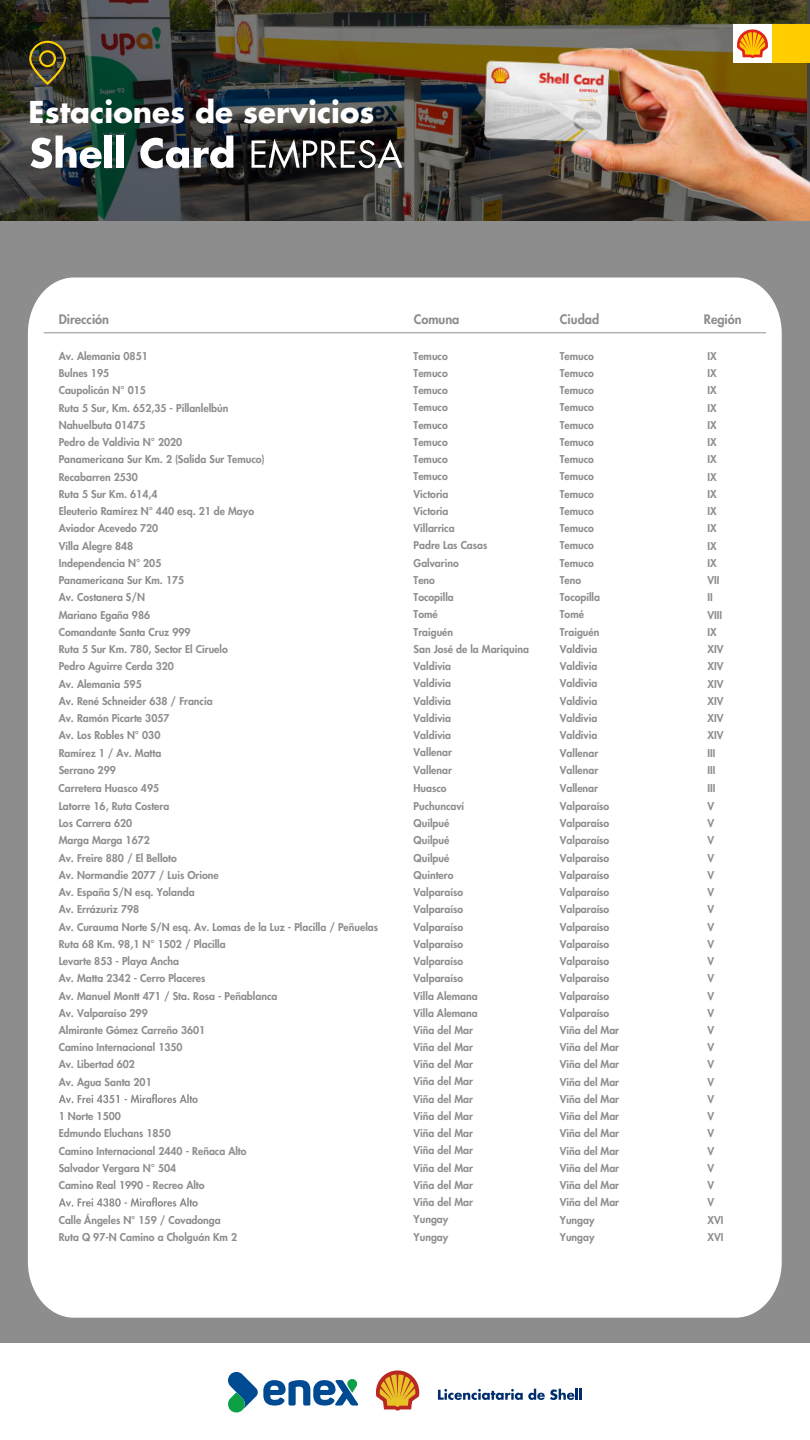
<style>
.page{position:relative;width:810px;height:1440px;background:#8d8d8d}
.page>*{position:absolute;margin:0;border:0;box-sizing:border-box;transform-origin:0 0}
.t1{font:700 29.33px "Futura Std";color:#fff}
.t2{font:800 12.75px "Futura Std";color:#8d8d8d}
.t3{font:800 10.5px/17.2px "Futura Std";color:#8d8d8d}
</style>
<div class="page">
<img style="left:0;top:0;width:810px;height:220px">
<img style="left:481px;top:45px;width:329px;height:175px">
<svg style="left:29px;top:41px;width:37px;height:44px;background:#5e5424"></svg>
<svg style="left:30px;top:135px;width:72px;height:33px;background:#8e999c"></svg>
<div style="left:105px;top:135px;width:7px;height:33px;background:#fff"></div>
<div style="left:117px;top:135px;width:7px;height:33px;background:#fff"></div>
<svg style="left:140px;top:135px;width:93px;height:33px;background:#838487"></svg>
<svg style="left:252px;top:139px;width:150px;height:30px;background:#5e5d5c"></svg>
<div style="left:733px;top:24px;width:39px;height:39px;background:#fff"></div>
<div style="left:772px;top:24px;width:38px;height:39px;background:#ffcd00"></div>
<svg style="left:737px;top:29px;width:31px;height:29px"></svg>
<div style="left:28px;top:277px;width:754px;height:1041px;background:#fff"></div>
<hr style="left:44px;top:332px;width:722px;height:1px;background:#8d8d8d">
<svg style="left:59px;top:1094px;width:139px;height:9px"></svg>
<svg style="left:59px;top:1197px;width:139px;height:10px"></svg>
<div style="left:0;top:1343px;width:810px;height:97px;background:#fff"></div>
<svg style="left:376px;top:1370px;width:43px;height:41px"></svg>
<svg style="left:438px;top:1389px;width:144px;height:11px"></svg>
<svg style="left:228px;top:1372px;width:131px;height:41px"></svg>
<h1 class="t1" style="left:29px;top:92px;width:347px">Estaciones de servicios</h1>
<p class="t2" style="left:59px;top:311px;width:52px">Dirección</p>
<p class="t2" style="left:414px;top:311px;width:47px">Comuna</p>
<p class="t2" style="left:560px;top:311px;width:41px">Ciudad</p>
<p class="t2" style="left:704px;top:311px;width:39px">Región</p>
<p class="t3" style="left:59px;top:347px;width:207px">Av. Alemania 0851<br>Bulnes 195<br>Caupolicán N° 015<br>Ruta 5 Sur, Km. 652,35 - Pillanlelbún<br>Nahuelbuta 01475<br>Pedro de Valdivia N° 2020<br>Panamericana Sur Km. 2 (Salida Sur Temuco)<br>Recabarren 2530<br>Ruta 5 Sur Km. 614,4<br>Eleuterio Ramírez N° 440 esq. 21 de Mayo<br>Aviador Acevedo 720<br>Villa Alegre 848<br>Independencia N° 205<br>Panamericana Sur Km. 175<br>Av. Costanera S/N<br>Mariano Egaña 986<br>Comandante Santa Cruz 999<br>Ruta 5 Sur Km. 780, Sector El Ciruelo<br>Pedro Aguirre Cerda 320<br>Av. Alemania 595<br>Av. René Schneider 638 / Francia<br>Av. Ramón Picarte 3057<br>Av. Los Robles N° 030<br>Ramírez 1 / Av. Matta<br>Serrano 299</p>
<p class="t3" style="left:59px;top:797px;width:321px">Latorre 16, Ruta Costera<br>Los Carrera 620<br>Marga Marga 1672<br>Av. Freire 880 / El Belloto<br>Av. Normandie 2077 / Luis Orione<br>Av. España S/N esq. Yolanda<br>Av. Errázuriz 798<br>Av. Curauma Norte S/N esq. Av. Lomas de la Luz - Placilla / Peñuelas<br>Ruta 68 Km. 98,1 N° 1502 / Placilla<br>Levarte 853 - Playa Ancha<br>Av. Matta 2342 - Cerro Placeres<br>Av. Manuel Montt 471 / Sta. Rosa - Peñablanca<br>Av. Valparaíso 299<br>Almirante Gómez Carreño 3601<br>Camino Internacional 1350<br>Av. Libertad 602<br>Av. Agua Santa 201</p>
<p class="t3" style="left:59px;top:1108px;width:189px">1 Norte 1500<br>Edmundo Eluchans 1850<br>Camino Internacional 2440 - Reñaca Alto<br>Salvador Vergara N° 504<br>Camino Real 1990 - Recreo Alto</p>
<p class="t3" style="left:59px;top:1211px;width:180px">Calle Ángeles N° 159 / Covadonga<br>Ruta Q 97-N Camino a Cholguán Km 2</p>
<p class="t3" style="left:414px;top:347px;width:117px">Temuco<br>Temuco<br>Temuco<br>Temuco<br>Temuco<br>Temuco<br>Temuco<br>Temuco<br>Victoria<br>Victoria<br>Villarrica<br>Padre Las Casas<br>Galvarino<br>Teno<br>Tocopilla<br>Tomé<br>Traiguén<br>San José de la Mariquina<br>Valdivia<br>Valdivia<br>Valdivia<br>Valdivia<br>Valdivia<br>Vallenar<br>Vallenar</p>
<p class="t3" style="left:414px;top:797px;width:66px">Puchuncaví<br>Quilpué<br>Quilpué<br>Quilpué<br>Quintero<br>Valparaíso<br>Valparaíso<br>Valparaíso<br>Valparaíso<br>Valparaíso<br>Valparaíso<br>Villa Alemana<br>Villa Alemana<br>Viña del Mar<br>Viña del Mar<br>Viña del Mar<br>Viña del Mar<br>Viña del Mar<br>Viña del Mar<br>Viña del Mar<br>Viña del Mar<br>Viña del Mar<br>Viña del Mar<br>Viña del Mar<br>Yungay<br>Yungay</p>
<p class="t3" style="left:560px;top:347px;width:42px">Temuco<br>Temuco<br>Temuco<br>Temuco<br>Temuco<br>Temuco<br>Temuco<br>Temuco<br>Temuco<br>Temuco<br>Temuco<br>Temuco<br>Temuco<br>Teno<br>Tocopilla<br>Tomé<br>Traiguén<br>Valdivia<br>Valdivia<br>Valdivia<br>Valdivia<br>Valdivia<br>Valdivia<br>Vallenar<br>Vallenar</p>
<p class="t3" style="left:560px;top:797px;width:61px">Valparaíso<br>Valparaíso<br>Valparaíso<br>Valparaíso<br>Valparaíso<br>Valparaíso<br>Valparaíso<br>Valparaíso<br>Valparaíso<br>Valparaíso<br>Valparaíso<br>Valparaíso<br>Valparaíso<br>Viña del Mar<br>Viña del Mar<br>Viña del Mar<br>Viña del Mar<br>Viña del Mar<br>Viña del Mar<br>Viña del Mar<br>Viña del Mar<br>Viña del Mar<br>Viña del Mar<br>Viña del Mar<br>Yungay<br>Yungay</p>
<p class="t3" style="left:708px;top:347px;width:17px">IX<br>IX<br>IX<br>IX<br>IX<br>IX<br>IX<br>IX<br>IX<br>IX<br>IX<br>IX<br>IX<br>VII<br>II<br>VIII<br>IX<br>XIV<br>XIV<br>XIV<br>XIV<br>XIV<br>XIV<br>III<br>III</p>
<p class="t3" style="left:708px;top:797px;width:17px">V<br>V<br>V<br>V<br>V<br>V<br>V<br>V<br>V<br>V<br>V<br>V<br>V<br>V<br>V<br>V<br>V<br>V<br>V<br>V<br>V<br>V<br>V<br>V<br>XVI<br>XVI</p>
<p class="t3" style="left:59px;top:780px;width:102px">Carretera Huasco 495</p>
<p class="t3" style="left:413px;top:780px;width:35px">Huasco</p>
<p class="t3" style="left:560px;top:780px;width:40px">Vallenar</p>
<p class="t3" style="left:707px;top:780px;width:10px">III</p>
</div>
